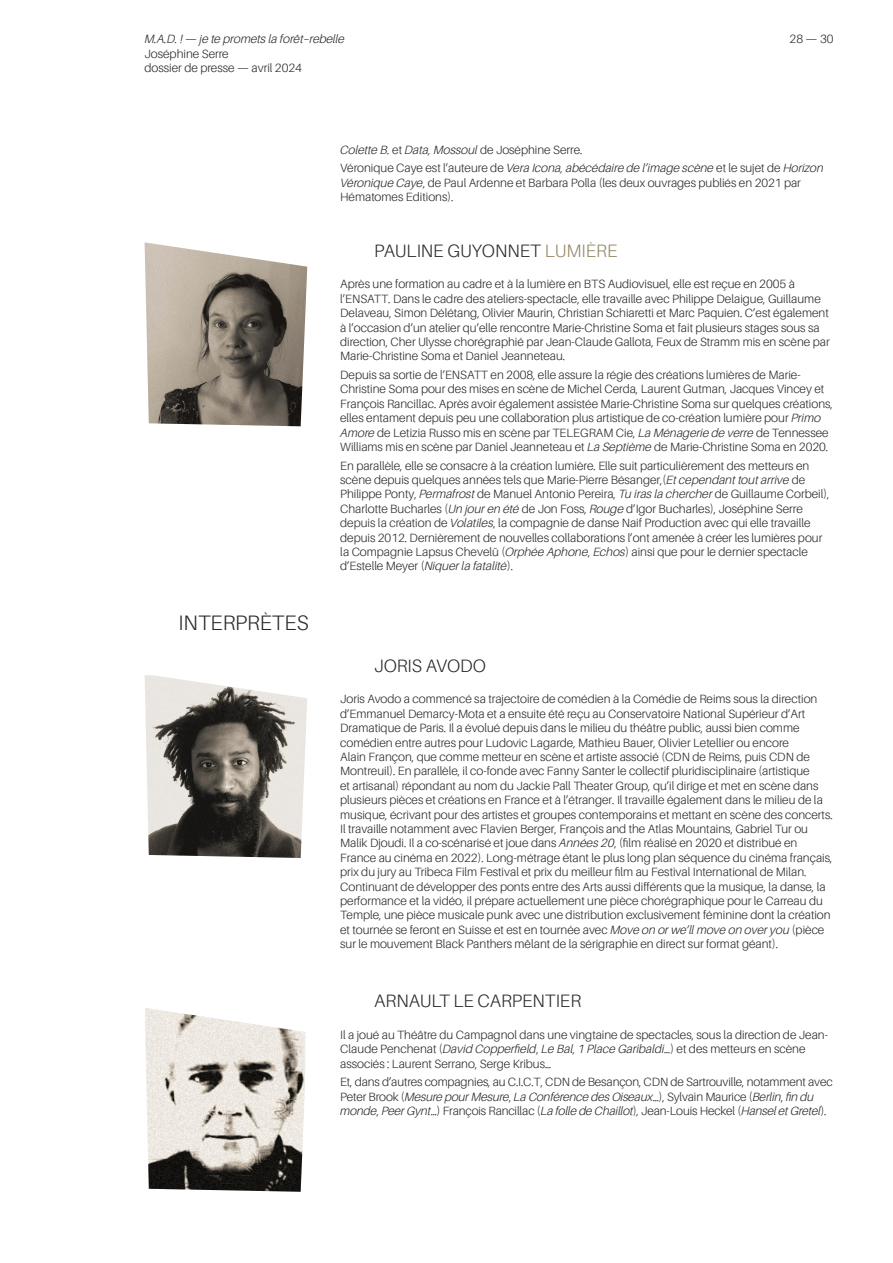
<style>
.page{position:relative;width:893px;height:1263px;background:#fff}
.page>*{position:absolute;margin:0;border:0;box-sizing:border-box;transform-origin:0 0}
.Sous-titres{font:300 21px "Amiamie";color:#28272b}
.Sous-titres-2{font:300 18px "Amiamie";color:#28272b}
.texte_de_labeur{font:300 12px/14.4px "Amiamie";color:#28272b}
.texte_de_labeur-2{font:italic 300 12px "Amiamie";color:#28272b}
.s1{font-style:italic}
.s2{font-style:normal}
.s3{color:#938765}
</style>
<div class="page">
<img style="left:145px;top:242px;width:162px;height:184px">
<img style="left:145px;top:675px;width:162px;height:183px">
<img style="left:145px;top:1008px;width:161px;height:184px">
<p class="texte_de_labeur" style="left:145px;top:32px;width:202px"><span class="s1">M.A.D. !</span> — <span class="s1">je te promets la forêt–rebelle<br></span>Joséphine Serre<br>dossier de presse — avril 2024</p>
<p class="texte_de_labeur" style="left:790px;top:32px;width:45px">28 — 30</p>
<p class="Sous-titres" style="left:179px;top:608px;width:132px">INTERPRÈTES</p>
<p class="texte_de_labeur-2" style="left:340px;top:142px;width:244px">Colette B. <span class="s2">et</span> Data, Mossoul <span class="s2">de Joséphine Serre.</span></p>
<p class="texte_de_labeur" style="left:340px;top:161px;width:485px">Véronique Caye est l’auteure de <span class="s1">Vera Icona, abécédaire de l’image scène</span> et le sujet de <span class="s1">Horizon<br>Véronique Caye</span>, de Paul Ardenne et Barbara Polla (les deux ouvrages publiés en 2021 par<br>Hématomes Editions).</p>
<p class="Sous-titres-2" style="left:374px;top:239px;width:245px">PAULINE GUYONNET <span class="s3">LUMIÈRE</span></p>
<p class="texte_de_labeur" style="left:340px;top:277px;width:491px">Après une formation au cadre et à la lumière en BTS Audiovisuel, elle est reçue en 2005 à l’ENSATT. Dans le cadre des ateliers-spectacle, elle travaille avec Philippe Delaigue, Guillaume Delaveau, Simon Délétang, Olivier Maurin, Christian Schiaretti et Marc Paquien. C’est également à l’occasion d’un atelier qu’elle rencontre Marie-Christine Soma et fait plusieurs stages sous sa direction, Cher Ulysse chorégraphié par Jean-Claude Gallota, Feux de Stramm mis en scène par Marie-Christine Soma et Daniel Jeanneteau.</p>
<p class="texte_de_labeur" style="left:340px;top:368px;width:494px">Depuis sa sortie de l’ENSATT en 2008, elle assure la régie des créations lumières de Marie-Christine Soma pour des mises en scène de Michel Cerda, Laurent Gutman, Jacques Vincey et François Rancillac. Après avoir également assistée Marie-Christine Soma sur quelques créations, elles entament depuis peu une collaboration plus artistique de co-création lumière pour <span class="s1">Primo Amore</span> de Letizia Russo mis en scène par TELEGRAM Cie, <span class="s1">La Ménagerie de verre</span> de Tennessee Williams mis en scène par Daniel Jeanneteau et <span class="s1">La Septième</span> de Marie-Christine Soma en 2020.</p>
<p class="texte_de_labeur" style="left:340px;top:459px;width:491px">En parallèle, elle se consacre à la création lumière. Elle suit particulièrement des metteurs en scène depuis quelques années tels que Marie-Pierre Bésanger,(<span class="s1">Et cependant tout arrive</span> de Philippe Ponty, <span class="s1">Permafrost</span> de Manuel Antonio Pereira, <span class="s1">Tu iras la chercher</span> de Guillaume Corbeil), Charlotte Bucharles (<span class="s1">Un jour en été</span> de Jon Foss, <span class="s1">Rouge</span> d’Igor Bucharles), Joséphine Serre depuis la création de <span class="s1">Volatiles</span>, la compagnie de danse Naif Production avec qui elle travaille depuis 2012. Dernièrement de nouvelles collaborations l’ont amenée à créer les lumières pour la Compagnie Lapsus Chevelü (<span class="s1">Orphée Aphone</span>, <span class="s1">Echos</span>) ainsi que pour le dernier spectacle d’Estelle Meyer (<span class="s1">Niquer la fatalité</span>).</p>
<p class="Sous-titres-2" style="left:374px;top:653px;width:113px">JORIS AVODO</p>
<p class="texte_de_labeur" style="left:340px;top:692px;width:494px">Joris Avodo a commencé sa trajectoire de comédien à la Comédie de Reims sous la direction d’Emmanuel Demarcy-Mota et a ensuite été reçu au Conservatoire National Supérieur d’Art Dramatique de Paris. Il a évolué depuis dans le milieu du théâtre public, aussi bien comme comédien entre autres pour Ludovic Lagarde, Mathieu Bauer, Olivier Letellier ou encore<br>Alain Françon, que comme metteur en scène et artiste associé (CDN de Reims, puis CDN de Montreuil). En parallèle, il co-fonde avec Fanny Santer le collectif pluridisciplinaire (artistique<br>et artisanal) répondant au nom du Jackie Pall Theater Group, qu’il dirige et met en scène dans plusieurs pièces et créations en France et à l’étranger. Il travaille également dans le milieu de la musique, écrivant pour des artistes et groupes contemporains et mettant en scène des concerts.<br>Il travaille notamment avec Flavien Berger, François and the Atlas Mountains, Gabriel Tur ou Malik Djoudi. Il a co-scénarisé et joue dans <span class="s1">Années 20</span>, (film réalisé en 2020 et distribué en France au cinéma en 2022). Long-métrage étant le plus long plan séquence du cinéma français, prix du jury au Tribeca Film Festival et prix du meilleur film au Festival International de Milan.<br>Continuant de développer des ponts entre des Arts aussi différents que la musique, la danse, la performance et la vidéo, il prépare actuellement une pièce chorégraphique pour le Carreau du Temple, une pièce musicale punk avec une distribution exclusivement féminine dont la création et tournée se feront en Suisse et est en tournée avec <span class="s1">Move on or we’ll move on over you</span> (pièce sur le mouvement Black Panthers mêlant de la sérigraphie en direct sur format géant).</p>
<p class="Sous-titres-2" style="left:374px;top:989px;width:208px">ARNAULT LE CARPENTIER</p>
<p class="texte_de_labeur" style="left:340px;top:1028px;width:489px">Il a joué au Théâtre du Campagnol dans une vingtaine de spectacles, sous la direction de Jean-<br>Claude Penchenat (<span class="s1">David Copperfield</span>, <span class="s1">Le Bal</span>, <span class="s1">1 Place Garibaldi</span>…) et des metteurs en scène associés : Laurent Serrano, Serge Kribus…</p>
<p class="texte_de_labeur" style="left:340px;top:1075px;width:494px">Et, dans d’autres compagnies, au C.I.C.T, CDN de Besançon, CDN de Sartrouville, notamment avec<br>Peter Brook (<span class="s1">Mesure pour Mesure</span>, <span class="s1">La Conférence des Oiseaux</span>…), Sylvain Maurice (<span class="s1">Berlin</span>, <span class="s1">fin du monde</span>, <span class="s1">Peer Gynt</span>…) François Rancillac (<span class="s1">La folle de Chaillot</span>), Jean-Louis Heckel (<span class="s1">Hansel et Gretel</span>).</p>
</div>
